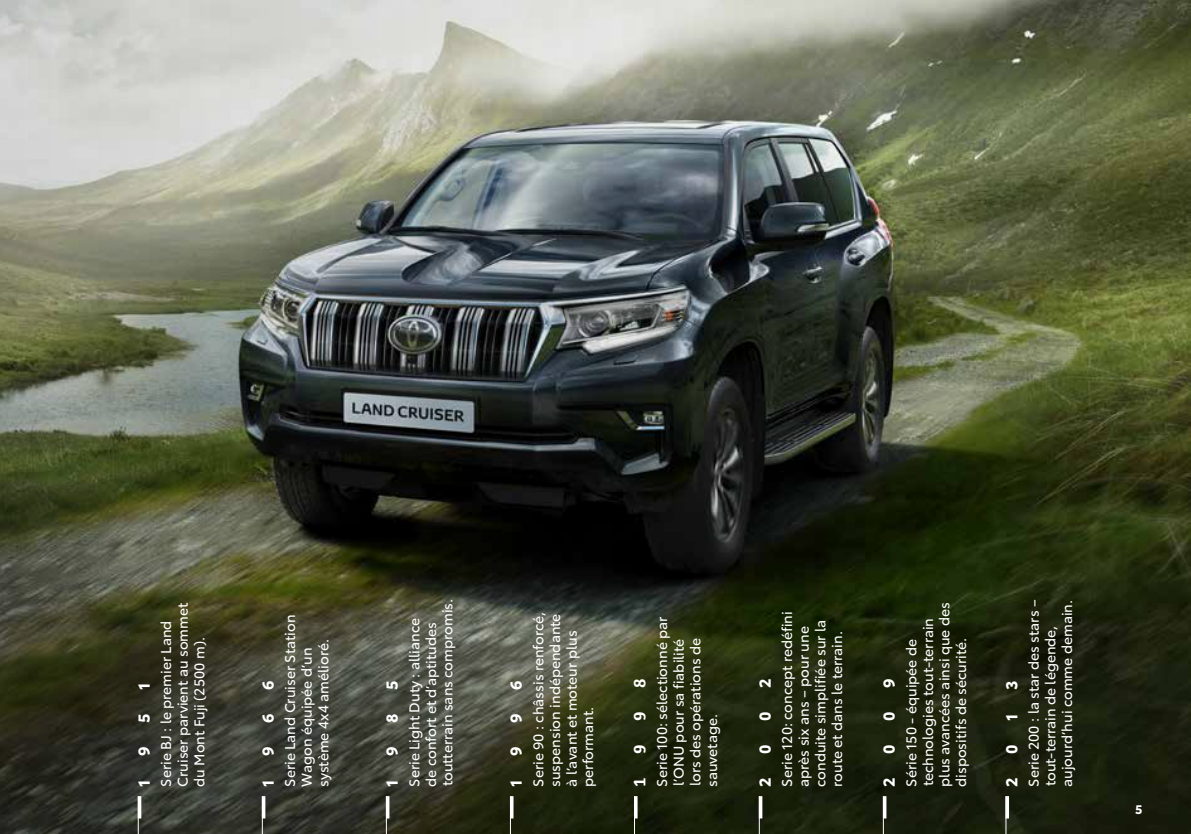
<style>
.page{position:relative;width:1191px;height:834px;background:#fff}
.page>*{position:absolute;margin:0;border:0;box-sizing:border-box;transform-origin:0 0}
.t1{font:700 15.75px "Toyota Type";color:#fff}
.t2{font:700 15.75px "Toyota Text";color:#fff}
.t3{font:14px/16.6px "Toyota Type";color:#fff}
.t4{font:700 12.25px "Toyota Type";color:#fff}
</style>
<div class="page">
<img style="left:0;top:0;width:1191px;height:833px">
<hr style="left:138px;top:796px;width:1px;height:37px;background:#fff">
<hr style="left:138px;top:796px;width:3px;height:22px;background:#fff">
<hr style="left:262px;top:796px;width:1px;height:37px;background:#fff">
<hr style="left:262px;top:796px;width:3px;height:22px;background:#fff">
<hr style="left:386px;top:796px;width:1px;height:37px;background:#fff">
<hr style="left:386px;top:796px;width:3px;height:22px;background:#fff">
<hr style="left:510px;top:796px;width:1px;height:37px;background:#fff">
<hr style="left:510px;top:796px;width:3px;height:22px;background:#fff">
<hr style="left:634px;top:796px;width:1px;height:37px;background:#fff">
<hr style="left:634px;top:796px;width:3px;height:22px;background:#fff">
<hr style="left:883px;top:796px;width:1px;height:37px;background:#fff">
<hr style="left:883px;top:796px;width:3px;height:22px;background:#fff">
<hr style="left:759px;top:796px;width:1px;height:37px;background:#fff">
<hr style="left:759px;top:796px;width:3px;height:22px;background:#fff">
<hr style="left:1005px;top:796px;width:1px;height:37px;background:#fff">
<svg style="left:1005px;top:796px;width:4px;height:22px"></svg>
<p class="t1" style="left:132px;top:690px;width:9px;rotate:-90deg">1</p>
<p class="t1" style="left:132px;top:723px;width:11px;rotate:-90deg">5</p>
<p class="t1" style="left:132px;top:756px;width:11px;rotate:-90deg">9</p>
<p class="t1" style="left:132px;top:786px;width:9px;rotate:-90deg">1</p>
<p class="t3" style="left:157px;top:786px;width:185px;rotate:-90deg">Serie BJ : le premier Land<br>Cruiser parvient au sommet du Mont Fuji (2500 m).</p>
<p class="t1" style="left:256px;top:690px;width:11px;rotate:-90deg">6</p>
<p class="t1" style="left:256px;top:723px;width:11px;rotate:-90deg">6</p>
<p class="t1" style="left:256px;top:756px;width:11px;rotate:-90deg">9</p>
<p class="t1" style="left:256px;top:786px;width:9px;rotate:-90deg">1</p>
<p class="t3" style="left:281px;top:786px;width:174px;rotate:-90deg">Serie Land Cruiser Station<br>Wagon équipée d’un système 4x4 amélioré.</p>
<p class="t1" style="left:380px;top:690px;width:11px;rotate:-90deg">5</p>
<p class="t1" style="left:380px;top:723px;width:11px;rotate:-90deg">8</p>
<p class="t1" style="left:380px;top:756px;width:11px;rotate:-90deg">9</p>
<p class="t1" style="left:380px;top:786px;width:9px;rotate:-90deg">1</p>
<p class="t3" style="left:405px;top:786px;width:190px;rotate:-90deg">Serie Light Duty : alliance de confort et d’aptitudes toutterrain sans compromis.</p>
<p class="t1" style="left:504px;top:690px;width:11px;rotate:-90deg">6</p>
<p class="t1" style="left:504px;top:723px;width:11px;rotate:-90deg">9</p>
<p class="t1" style="left:504px;top:756px;width:11px;rotate:-90deg">9</p>
<p class="t1" style="left:504px;top:786px;width:9px;rotate:-90deg">1</p>
<p class="t3" style="left:529px;top:786px;width:177px;rotate:-90deg">Serie 90 : châssis renforcé, suspension indépendante à l’avant et moteur plus performant.</p>
<p class="t2" style="left:629px;top:688px;width:11px;rotate:-90deg">8</p>
<p class="t2" style="left:629px;top:721px;width:11px;rotate:-90deg">9</p>
<p class="t2" style="left:629px;top:754px;width:11px;rotate:-90deg">9</p>
<p class="t2" style="left:629px;top:787px;width:11px;rotate:-90deg">1</p>
<p class="t3" style="left:653px;top:786px;width:172px;rotate:-90deg">Serie 100: sélectionné par l’ONU pour sa fiabilité lors des opérations de sauvetage.</p>
<p class="t1" style="left:752px;top:687px;width:11px;rotate:-90deg">2</p>
<p class="t1" style="left:752px;top:720px;width:11px;rotate:-90deg">0</p>
<p class="t1" style="left:752px;top:753px;width:11px;rotate:-90deg">0</p>
<p class="t1" style="left:752px;top:786px;width:11px;rotate:-90deg">2</p>
<p class="t3" style="left:778px;top:786px;width:177px;rotate:-90deg">Serie 120: concept redéfini après six ans – pour une conduite simplifiée sur la route et dans le terrain.</p>
<p class="t1" style="left:876px;top:687px;width:11px;rotate:-90deg">9</p>
<p class="t1" style="left:876px;top:720px;width:11px;rotate:-90deg">0</p>
<p class="t1" style="left:876px;top:753px;width:11px;rotate:-90deg">0</p>
<p class="t1" style="left:876px;top:786px;width:11px;rotate:-90deg">2</p>
<p class="t3" style="left:902px;top:786px;width:186px;rotate:-90deg">Série 150 - équipée de technologies tout-terrain plus avancées ainsi que des dispositifs de sécurité.</p>
<p class="t1" style="left:999px;top:690px;width:11px;rotate:-90deg">3</p>
<p class="t1" style="left:999px;top:720px;width:9px;rotate:-90deg">1</p>
<p class="t1" style="left:999px;top:753px;width:11px;rotate:-90deg">0</p>
<p class="t1" style="left:999px;top:786px;width:11px;rotate:-90deg">2</p>
<p class="t3" style="left:1024px;top:786px;width:189px;rotate:-90deg">Serie 200 : la star des stars – tout-terrain de légende, aujourd’hui comme demain.</p>
<p class="t4" style="left:1135px;top:799px;width:9px">5</p>
</div>
